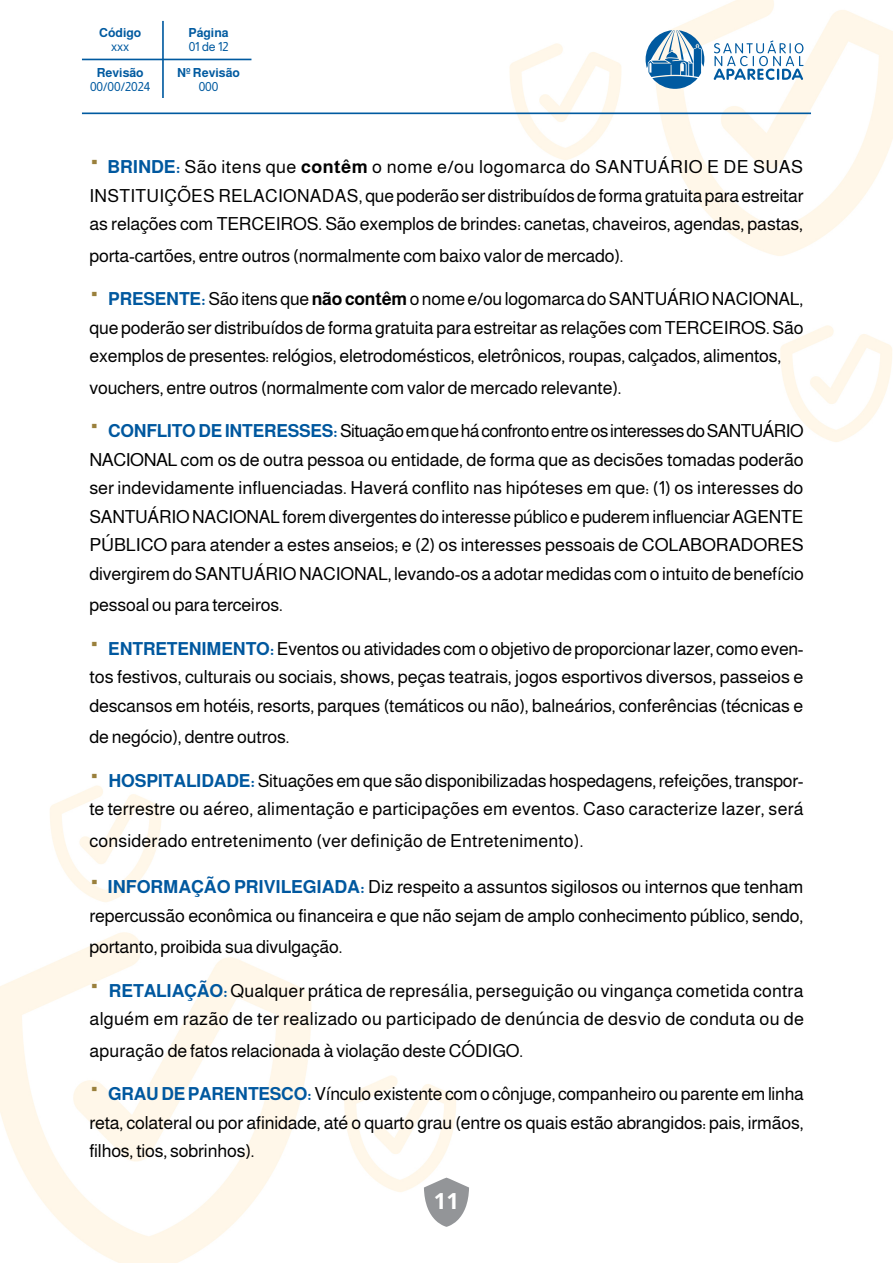
<style>
.page{position:relative;width:893px;height:1263px;background:#fff}
.page>*{position:absolute;margin:0;border:0;box-sizing:border-box;transform-origin:0 0}
.t1{font:700 22.2px "Open Sans";color:#fff}
.t2{font:18px/28.5px "Almarai";letter-spacing:-.01em;color:#000;text-align:justify}
.t3{font:18px/28.5px "Almarai";letter-spacing:.01em;color:#000}
.t4{font:700 12.45px "Almarai";color:#005aa0}
.t5{font:12.45px "Almarai";color:#005aa0}
.s1{font-family:"Helvetica";font-weight:700;font-size:30px;color:#9a803c}
.s2{font-weight:700;color:#00589f}
.s3{font-weight:700}
</style>
<div class="page">
<img style="left:0;top:0;width:893px;height:1263px">
<svg style="left:424px;top:1178px;width:45px;height:49px"></svg>
<hr style="left:162px;top:21px;width:2px;height:77px;background:#005aa0">
<hr style="left:82px;top:59px;width:169px;height:1px;background:#005aa0">
<svg style="left:714px;top:41px;width:89px;height:39px"></svg>
<svg style="left:646px;top:30px;width:58px;height:59px"></svg>
<hr style="left:82px;top:113px;width:729px;height:1px;background:#005aa0">
<p class="t4" style="left:99px;top:23px;width:44px">Código</p>
<p class="t5" style="left:111px;top:37px;width:20px">xxx</p>
<p class="t4" style="left:97px;top:63px;width:49px">Revisão</p>
<p class="t5" style="left:90px;top:77px;width:62px">00/00/2024</p>
<p class="t4" style="left:188px;top:23px;width:42px">Página</p>
<p class="t5" style="left:189px;top:37px;width:41px">01 de 12</p>
<p class="t4" style="left:177px;top:63px;width:65px">Nº Revisão</p>
<p class="t5" style="left:199px;top:77px;width:21px">000</p>
<p class="t2" style="left:89px;top:153px;width:716px"><span class="s1">‧</span> <span class="s2">BRINDE:</span> São itens que <span class="s3">contêm</span> o nome e/ou logomarca do SANTUÁRIO E DE SUAS INSTITUIÇÕES RELACIONADAS, que poderão ser distribuídos de forma gratuita para estreitar as relações com TERCEIROS. São exemplos de brindes: canetas, chaveiros, agendas, pastas,</p>
<p class="t2" style="left:89px;top:241px;width:535px">porta-cartões, entre outros (normalmente com baixo valor de mercado).</p>
<p class="t2" style="left:89px;top:285px;width:716px"><span class="s1">‧</span> <span class="s2">PRESENTE:</span> São itens que <span class="s3">não contêm</span> o nome e/ou logomarca do SANTUÁRIO NACIONAL, que poderão ser distribuídos de forma gratuita para estreitar as relações com TERCEIROS. São exemplos de presentes: relógios, eletrodomésticos, eletrônicos, roupas, calçados, alimentos,</p>
<p class="t2" style="left:89px;top:373px;width:533px">vouchers, entre outros (normalmente com valor de mercado relevante).</p>
<p class="t2" style="left:89px;top:417px;width:716px"><span class="s1">‧</span> <span class="s2">CONFLITO DE INTERESSES:</span> Situação em que há confronto entre os interesses do SANTUÁRIO NACIONAL com os de outra pessoa ou entidade, de forma que as decisões tomadas poderão ser indevidamente influenciadas. Haverá conflito nas hipóteses em que: (1) os interesses do SANTUÁRIO NACIONAL forem divergentes do interesse público e puderem influenciar AGENTE PÚBLICO para atender a estes anseios; e (2) os interesses pessoais de COLABORADORES divergirem do SANTUÁRIO NACIONAL, levando-os a adotar medidas com o intuito de benefício</p>
<p class="t2" style="left:89px;top:591px;width:195px">pessoal ou para terceiros.</p>
<p class="t2" style="left:89px;top:634px;width:716px"><span class="s1">‧</span> <span class="s2">ENTRETENIMENTO:</span> Eventos ou atividades com o objetivo de proporcionar lazer, como even&shy;tos festivos, culturais ou sociais, shows, peças teatrais, jogos esportivos diversos, passeios e descansos em hotéis, resorts, parques (temáticos ou não), balneários, conferências (técnicas e</p>
<p class="t2" style="left:89px;top:723px;width:201px">de negócio), dentre outros.</p>
<p class="t3" style="left:89px;top:766px;width:716px"><span class="s1">‧</span> <span class="s2">HOSPITALIDADE:</span> Situações em que são disponibilizadas hospedagens, refeições, transpor&shy;te terrestre ou aéreo, alimentação e participações em eventos. Caso caracterize lazer, será</p>
<p class="t3" style="left:89px;top:826px;width:495px">considerado entretenimento (ver definição de Entretenimento).</p>
<p class="t2" style="left:89px;top:873px;width:716px"><span class="s1">‧</span> <span class="s2">INFORMAÇÃO PRIVILEGIADA:</span> Diz respeito a assuntos sigilosos ou internos que tenham repercussão econômica ou financeira e que não sejam de amplo conhecimento público, sendo,</p>
<p class="t2" style="left:89px;top:933px;width:254px">portanto, proibida sua divulgação.</p>
<p class="t3" style="left:89px;top:976px;width:716px"><span class="s1">‧</span> <span class="s2">RETALIAÇÃO:</span> Qualquer prática de represália, perseguição ou vingança cometida contra alguém em razão de ter realizado ou participado de denúncia de desvio de conduta ou de</p>
<p class="t2" style="left:89px;top:1036px;width:435px">apuração de fatos relacionada à violação deste CÓDIGO.</p>
<p class="t2" style="left:89px;top:1080px;width:716px"><span class="s1">‧</span> <span class="s2">GRAU DE PARENTESCO:</span> Vínculo existente com o cônjuge, companheiro ou parente em linha reta, colateral ou por afinidade, até o quarto grau (entre os quais estão abrangidos: pais, irmãos, filhos, tios, sobrinhos).</p>
<p class="t1" style="left:434px;top:1185px;width:27px">11</p>
</div>
